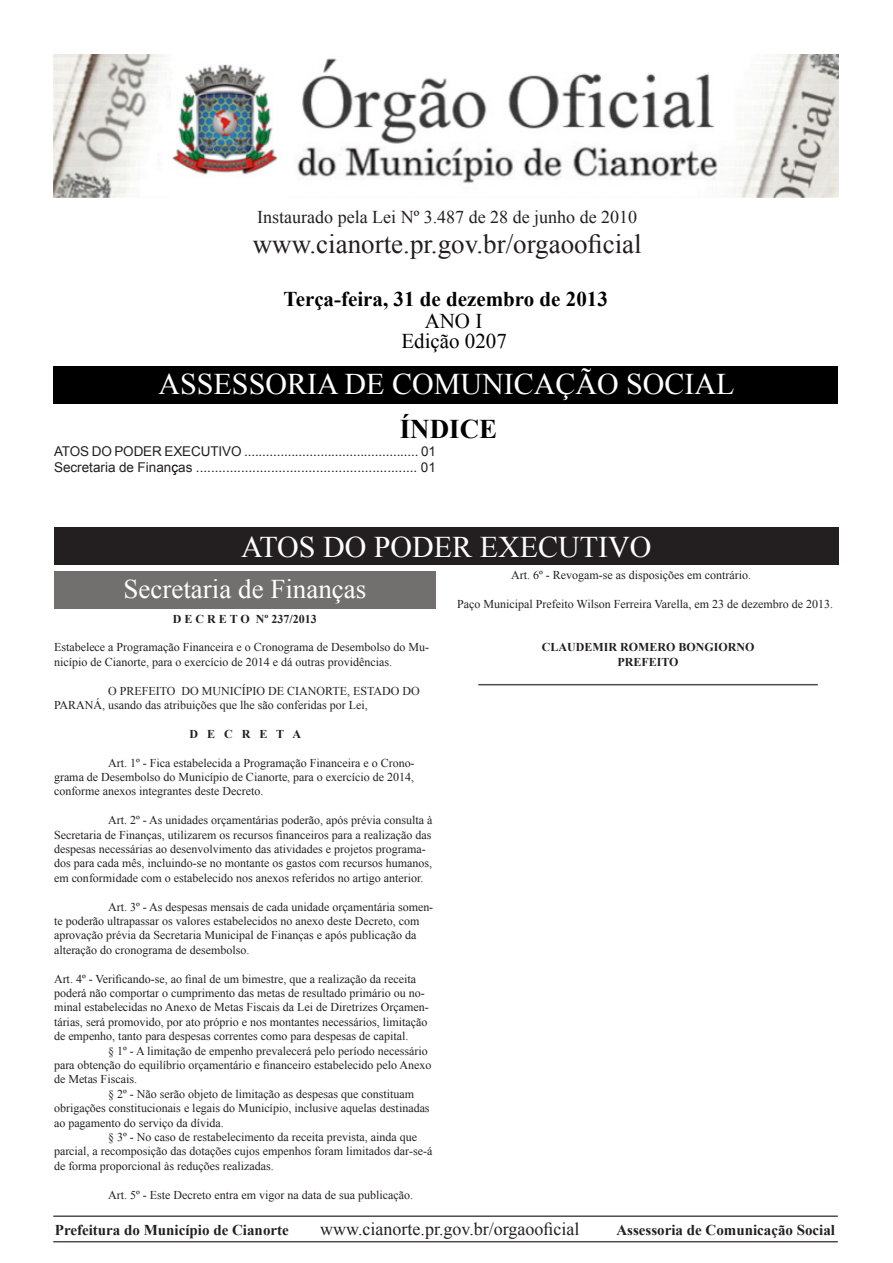
<style>
.page{position:relative;width:893px;height:1263px;background:#fff}
.page>*{position:absolute;margin:0;border:0;box-sizing:border-box;transform-origin:0 0}
.t1{font:30px "Times New Roman";color:#fff}
.t2{font:27px "Times New Roman";color:#231f20}
.t3{font:27px "Times New Roman";color:#fff}
.t4{font:700 27px "Times New Roman";color:#000}
.t5{font:700 21px "Times New Roman";color:#000}
.t6{font:21px "Times New Roman";color:#000}
.t7{font:18px "Times New Roman";color:#231f20}
.t8{font:700 15px "Times New Roman";color:#231f20}
.t9{font:13.5px "Arial";color:#231f20}
.t10{font:12px/14.4px "Times New Roman";color:#231f20}
.t11{font:700 12px "Times New Roman";color:#231f20}
.s1{color:#000}
</style>
<div class="page">
<hr style="left:53px;top:1215px;width:785px;height:2px;background:#4d4948">
<hr style="left:53px;top:1241px;width:785px;height:1px;background:#4d4948">
<div style="left:54px;top:527px;width:785px;height:38px;background:#231f20"></div>
<div style="left:53px;top:366px;width:785px;height:38px;background:#000"></div>
<img style="left:54px;top:54px;width:784px;height:143px">
<div style="left:54px;top:571px;width:382px;height:37px;background:#72706f"></div>
<hr style="left:478px;top:684px;width:340px;height:1px;background:#4d4948">
<p class="t7" style="left:257px;top:205px;width:382px">Instaurado pela Lei Nº 3.487 de 28 de junho de 2010</p>
<p class="t2" style="left:253px;top:226px;width:390px">www.cianorte.pr.gov.br/orgaooficial</p>
<p class="t5" style="left:284px;top:284px;width:326px">Terça-feira, 31 de dezembro de 2013</p>
<p class="t6" style="left:425px;top:306px;width:59px">ANO I</p>
<p class="t6" style="left:401px;top:326px;width:107px">Edição 0207</p>
<p class="t1" style="left:159px;top:364px;width:577px">ASSESSORIA DE COMUNICAÇÃO SOCIAL</p>
<p class="t4" style="left:400px;top:410px;width:99px">ÍNDICE</p>
<p class="t9" style="left:54px;top:442px;width:384px">ATOS DO PODER EXECUTIVO ................................................ 01</p>
<p class="t9" style="left:54px;top:459px;width:383px">Secretaria de Finan<span class="s1">ç</span>as ........................................................... 01</p>
<p class="t1" style="left:241px;top:526px;width:412px">ATOS DO PODER EXECUTIVO</p>
<p class="t3" style="left:123px;top:571px;width:244px">Secretaria de Finanças</p>
<p class="t11" style="left:173px;top:610px;width:145px">D E C R E T O Nº 237/2013</p>
<p class="t10" style="left:54px;top:640px;width:377px">Estabelece a Programação Financeira e o Cronograma de Desembolso do Mu&shy;nicípio de Cianorte, para o exercício de 2014 e dá outras providências.</p>
<p class="t10" style="left:54px;top:683px;width:367px;text-indent:54px">O PREFEITO DO MUNICÍPIO DE CIANORTE, ESTADO DO<br>PARANÁ, usando das atribuições que lhe são conferidas por Lei,</p>
<p class="t11" style="left:189px;top:725px;width:113px">D E C R E T A</p>
<p class="t10" style="left:54px;top:755px;width:362px;text-align:justify;text-indent:54px">Art. 1º - Fica estabelecida a Programação Financeira e o Crono&shy;grama de Desembolso do Município de Cianorte, para o exercício de 2014, conforme anexos integrantes deste Decreto.</p>
<p class="t10" style="left:54px;top:813px;width:380px;text-indent:54px">Art. 2º - As unidades orçamentárias poderão, após prévia consulta à Secretaria de Finanças, utilizarem os recursos financeiros para a realização das despesas necessárias ao desenvolvimento das atividades e projetos programa&shy;dos para cada mês, incluindo-se no montante os gastos com recursos humanos, em conformidade com o estabelecido nos anexos referidos no artigo anterior.</p>
<p class="t10" style="left:54px;top:899px;width:381px;text-indent:54px">Art. 3º - As despesas mensais de cada unidade orçamentária somen&shy;te poderão ultrapassar os valores estabelecidos no anexo deste Decreto, com aprovação prévia da Secretaria Municipal de Finanças e após publicação da alteração do cronograma de desembolso.</p>
<p class="t10" style="left:54px;top:971px;width:376px">Art. 4º - Verificando-se, ao final de um bimestre, que a realização da receita poderá não comportar o cumprimento das metas de resultado primário ou no&shy;minal estabelecidas no Anexo de Metas Fiscais da Lei de Diretrizes Orçamen&shy;tárias, será promovido, por ato próprio e nos montantes necessários, limitação de empenho, tanto para despesas correntes como para despesas de capital.</p>
<p class="t10" style="left:54px;top:1043px;width:379px;text-indent:54px">§ 1º - A limitação de empenho prevalecerá pelo período necessário para obtenção do equilíbrio orçamentário e financeiro estabelecido pelo Anexo de Metas Fiscais.</p>
<p class="t10" style="left:54px;top:1086px;width:377px;text-indent:54px">§ 2º - Não serão objeto de limitação as despesas que constituam obrigações constitucionais e legais do Município, inclusive aquelas destinadas ao pagamento do serviço da dívida.</p>
<p class="t10" style="left:54px;top:1130px;width:380px;text-indent:54px">§ 3º - No caso de restabelecimento da receita prevista, ainda que parcial, a recomposição das dotações cujos empenhos foram limitados dar-se-á de forma proporcional às reduções realizadas.</p>
<p class="t10" style="left:108px;top:1187px;width:306px">Art. 5º - Este Decreto entra em vigor na data de sua publicação.</p>
<p class="t10" style="left:511px;top:568px;width:242px">Art. 6º - Revogam-se as disposições em contrário.</p>
<p class="t10" style="left:457px;top:597px;width:377px">Paço Municipal Prefeito Wilson Ferreira Varella, em 23 de dezembro de 2013.</p>
<p class="t11" style="left:542px;top:639px;width:214px">CLAUDEMIR ROMERO BONGIORNO</p>
<p class="t11" style="left:617px;top:653px;width:63px">PREFEITO</p>
<p class="t8" style="left:55px;top:1220px;width:235px">Prefeitura do Município de Cianorte</p>
<h3 class="t7" style="left:320px;top:1217px;width:261px">www.cianorte.pr.gov.br/orgaooficial</h3>
<p class="t8" style="left:616px;top:1220px;width:220px">Assessoria de Comunicação Social</p>
</div>
